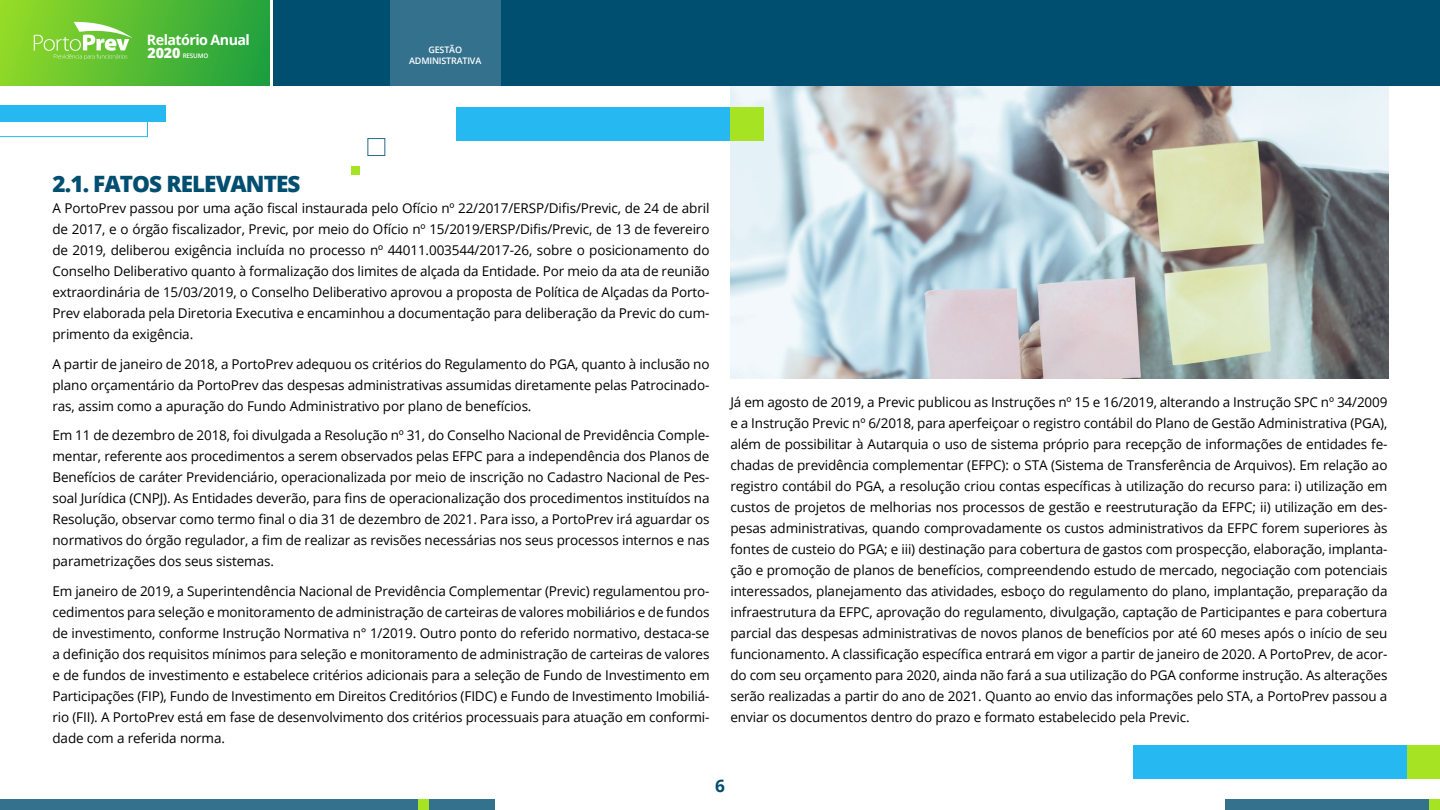
<style>
.page{position:relative;width:1440px;height:810px;background:#fff}
.page>*{position:absolute;margin:0;border:0;box-sizing:border-box;transform-origin:0 0}
.t1{font:800 22.5px "Open Sans";letter-spacing:-.04em;color:#004e70}
.t2{font:700 17.25px "Open Sans";color:#004e70}
.t3{font:700 14.33px "Open Sans";letter-spacing:-.04em;color:#fff}
.t4{font:800 14.25px "Open Sans";color:#fff}
.t5{font:13.5px/21px "Open Sans";letter-spacing:-.01em;color:#000;text-align:justify}
.t6{font:600 9px/10.8px "Open Sans";letter-spacing:-.02em;color:#fff;text-align:center}
.t7{font:600 6.3px "Open Sans";letter-spacing:-.02em;color:#fff}
</style>
<div class="page">
<div style="left:0;top:799px;width:495px;height:11px;background:#33718d"></div>
<div style="left:1226px;top:799px;width:206px;height:11px;background:#33718d"></div>
<div style="left:1429px;top:799px;width:11px;height:11px;background:#a6e423"></div>
<div style="left:418px;top:799px;width:11px;height:11px;background:#a6e423"></div>
<img style="left:730px;top:86px;width:658px;height:292px">
<svg style="left:0;top:122px;width:148px;height:15px"></svg>
<div style="left:0;top:105px;width:166px;height:17px;background:#26b9f1"></div>
<div style="left:368px;top:138px;width:17px;height:18px;border:1px solid #266985"></div>
<div style="left:351px;top:166px;width:9px;height:9px;background:#a6e423"></div>
<div style="left:1133px;top:745px;width:283px;height:34px;background:#26b9f1"></div>
<div style="left:1407px;top:745px;width:33px;height:34px;background:#a6e423"></div>
<div style="left:456px;top:107px;width:283px;height:33px;background:#26b9f1"></div>
<div style="left:731px;top:107px;width:33px;height:33px;background:#a6e423"></div>
<svg style="left:269px;top:0;width:5px;height:86px"></svg>
<div style="left:274px;top:0;width:1166px;height:86px;background:#004e70"></div>
<div style="left:0;top:0;width:269px;height:86px;background:linear-gradient(to right,#92da27,#1fa03f)"></div>
<svg style="left:34px;top:22px;width:99px;height:38px"></svg>
<div style="left:390px;top:0;width:111px;height:86px;background:#33718d"></div>
<p class="t3" style="left:147px;top:30px;width:104px">Relatório Anual</p>
<p class="t4" style="left:148px;top:42px;width:35px">2020</p>
<p class="t7" style="left:183px;top:51px;width:27px">RESUMO</p>
<p class="t6" style="left:409px;top:45px;width:74px">GESTÃO<br>ADMINISTRATIVA</p>
<h1 class="t1" style="left:52px;top:167px;width:250px">2.1. FATOS RELEVANTES</h1>
<p class="t5" style="left:52px;top:197px;width:659px">A PortoPrev passou por uma ação fiscal instaurada pelo Ofício nº 22/2017/ERSP/Difis/Previc, de 24 de abril de 2017, e o órgão fiscalizador, Previc, por meio do Ofício nº 15/2019/ERSP/Difis/Previc, de 13 de fevereiro de 2019, deliberou exigência incluída no processo nº 44011.003544/2017-26, sobre o posicionamento do Conselho Deliberativo quanto à formalização dos limites de alçada da Entidade. Por meio da ata de reunião extraordinária de 15/03/2019, o Conselho Deliberativo aprovou a proposta de Política de Alçadas da Porto-Prev elaborada pela Diretoria Executiva e encaminhou a documentação para deliberação da Previc do cum&shy;primento da exigência.</p>
<p class="t5" style="left:52px;top:353px;width:659px">A partir de janeiro de 2018, a PortoPrev adequou os critérios do Regulamento do PGA, quanto à inclusão no plano orçamentário da PortoPrev das despesas administrativas assumidas diretamente pelas Patrocinado&shy;ras, assim como a apuração do Fundo Administrativo por plano de benefícios.</p>
<p class="t5" style="left:52px;top:424px;width:659px">Em 11 de dezembro de 2018, foi divulgada a Resolução nº 31, do Conselho Nacional de Previdência Comple&shy;mentar, referente aos procedimentos a serem observados pelas EFPC para a independência dos Planos de Benefícios de caráter Previdenciário, operacionalizada por meio de inscrição no Cadastro Nacional de Pes&shy;soal Jurídica (CNPJ). As Entidades deverão, para fins de operacionalização dos procedimentos instituídos na Resolução, observar como termo final o dia 31 de dezembro de 2021. Para isso, a PortoPrev irá aguardar os normativos do órgão regulador, a fim de realizar as revisões necessárias nos seus processos internos e nas parametrizações dos seus sistemas.</p>
<p class="t5" style="left:52px;top:580px;width:659px">Em janeiro de 2019, a Superintendência Nacional de Previdência Complementar (Previc) regulamentou pro&shy;cedimentos para seleção e monitoramento de administração de carteiras de valores mobiliários e de fundos de investimento, conforme Instrução Normativa n° 1/2019. Outro ponto do referido normativo, destaca-se a definição dos requisitos mínimos para seleção e monitoramento de administração de carteiras de valores e de fundos de investimento e estabelece critérios adicionais para a seleção de Fundo de Investimento em Participações (FIP), Fundo de Investimento em Direitos Creditórios (FIDC) e Fundo de Investimento Imobiliá&shy;rio (FII). A PortoPrev está em fase de desenvolvimento dos critérios processuais para atuação em conformi&shy;dade com a referida norma.</p>
<p class="t5" style="left:730px;top:391px;width:659px">Já em agosto de 2019, a Previc publicou as Instruções nº 15 e 16/2019, alterando a Instrução SPC nº 34/2009 e a Instrução Previc nº 6/2018, para aperfeiçoar o registro contábil do Plano de Gestão Administrativa (PGA), além de possibilitar à Autarquia o uso de sistema próprio para recepção de informações de entidades fe&shy;chadas de previdência complementar (EFPC): o STA (Sistema de Transferência de Arquivos). Em relação ao registro contábil do PGA, a resolução criou contas específicas à utilização do recurso para: i) utilização em custos de projetos de melhorias nos processos de gestão e reestruturação da EFPC; ii) utilização em des&shy;pesas administrativas, quando comprovadamente os custos administrativos da EFPC forem superiores às fontes de custeio do PGA; e iii) destinação para cobertura de gastos com prospecção, elaboração, implanta&shy;ção e promoção de planos de benefícios, compreendendo estudo de mercado, negociação com potenciais interessados, planejamento das atividades, esboço do regulamento do plano, implantação, preparação da infraestrutura da EFPC, aprovação do regulamento, divulgação, captação de Participantes e para cobertura parcial das despesas administrativas de novos planos de benefícios por até 60 meses após o início de seu funcionamento. A classificação específica entrará em vigor a partir de janeiro de 2020. A PortoPrev, de acor&shy;do com seu orçamento para 2020, ainda não fará a sua utilização do PGA conforme instrução. As alterações serão realizadas a partir do ano de 2021. Quanto ao envio das informações pelo STA, a PortoPrev passou a enviar os documentos dentro do prazo e formato estabelecido pela Previc.</p>
<p class="t2" style="left:715px;top:774px;width:11px">6</p>
</div>
